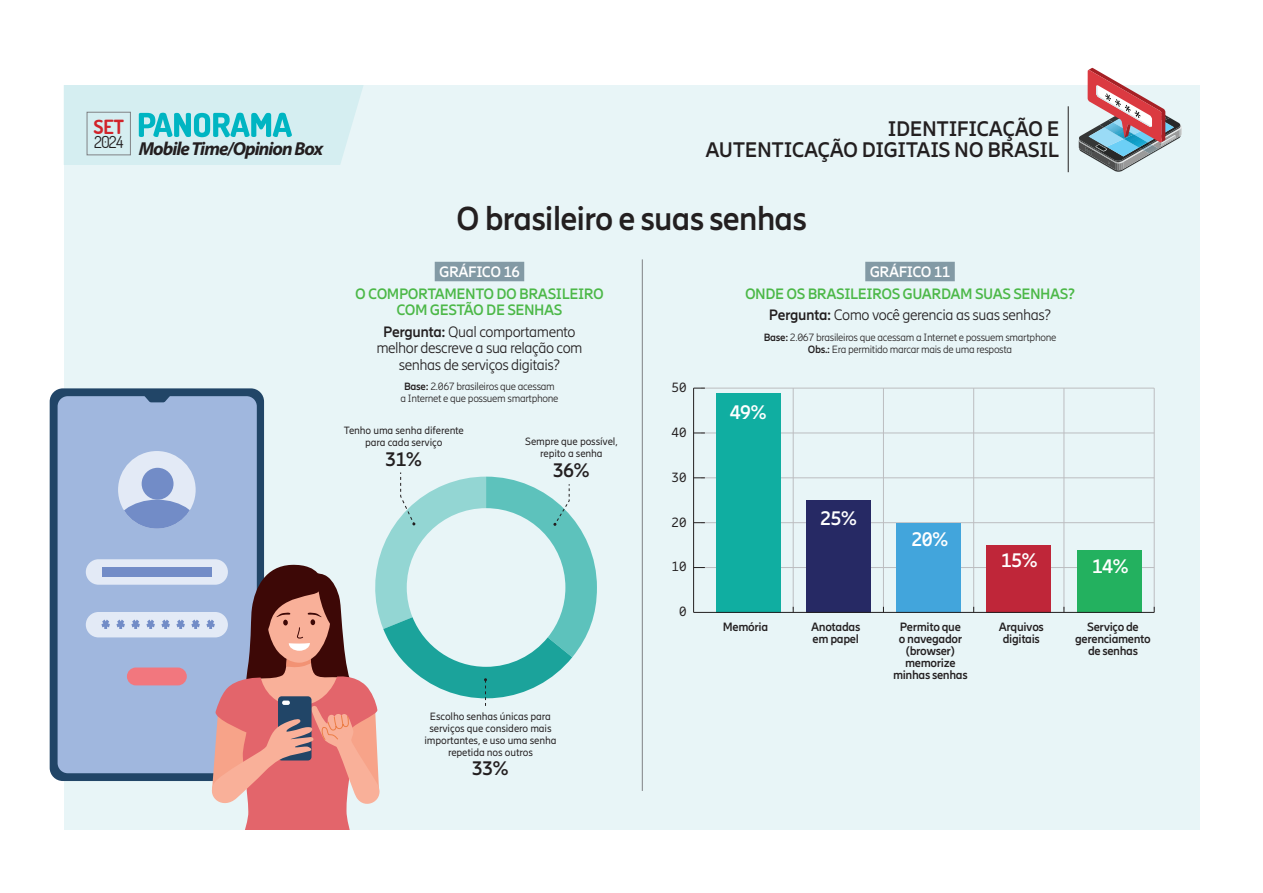
<style>
.page{position:relative;width:1263px;height:893px;background:#fff}
.page>*{position:absolute;margin:0;border:0;box-sizing:border-box;transform-origin:0 0}
.t1{font:700 33px "Ericsson Hilda";letter-spacing:-.03em;color:#231f20}
.t2{font:700 21px/21px "Ericsson Hilda";letter-spacing:-.02em;color:#231f20;text-align:right}
.t3{font:700 19.5px "Ericsson Hilda";letter-spacing:-.03em;color:#fff}
.t4{font:700 19.5px "Ericsson Hilda";color:#231f20}
.t5{font:200 19.5px "Dosis";color:#d1232a}
.t6{font:italic 700 18.9px "Myriad Pro";letter-spacing:-.05em;color:#231f20}
.t7{font:200 16.5px "Dosis";color:#231f20}
.t8{font:700 15px/16.5px "Ericsson Hilda";letter-spacing:-.03em;color:#4cb848;text-align:center}
.t9{font:300 15px/16.5px "Ericsson Hilda";letter-spacing:-.03em;color:#231f20;text-align:center}
.t10{font:700 15px "Ericsson Hilda";letter-spacing:-.03em;color:#fff}
.t11{font:13.35px "Ericsson Hilda";color:#231f20}
.t12{font:700 12px/12px "Ericsson Hilda";letter-spacing:-.03em;color:#231f20;text-align:center}
.t13{font:300 10.5px/12px "Ericsson Hilda";letter-spacing:-.03em;color:#231f20;text-align:center}
.t14{font:10.5px/12px "Ericsson Hilda";letter-spacing:-.01em;color:#231f20;text-align:center}
.s1{font-weight:700}
.s2{color:#231f20}
.s3{font-weight:300;color:#231f20}
</style>
<div class="page">
<div style="left:64px;top:85px;width:1135px;height:744px;background:#e8f5f7"></div>
<hr style="left:642px;top:259px;width:1px;height:532px;background:#808285">
<hr style="left:701px;top:388px;width:453px;height:1px;background:#bcbdc0">
<hr style="left:701px;top:433px;width:453px;height:1px;background:#bcbdc0">
<hr style="left:701px;top:477px;width:453px;height:1px;background:#bcbdc0">
<hr style="left:701px;top:522px;width:453px;height:1px;background:#bcbdc0">
<hr style="left:701px;top:567px;width:453px;height:1px;background:#bcbdc0">
<hr style="left:793px;top:388px;width:1px;height:222px;background:#bcbdc0">
<hr style="left:883px;top:388px;width:1px;height:222px;background:#bcbdc0">
<hr style="left:973px;top:388px;width:1px;height:222px;background:#bcbdc0">
<hr style="left:1063px;top:388px;width:1px;height:222px;background:#bcbdc0">
<hr style="left:1154px;top:388px;width:1px;height:222px;background:#bcbdc0">
<div style="left:715px;top:393px;width:65px;height:219px;background:#10aea1"></div>
<div style="left:806px;top:500px;width:65px;height:112px;background:#262964"></div>
<div style="left:896px;top:523px;width:65px;height:89px;background:#42a5dc"></div>
<div style="left:986px;top:545px;width:65px;height:67px;background:#bf2639"></div>
<div style="left:1076px;top:550px;width:65px;height:62px;background:#23b15f"></div>
<hr style="left:694px;top:612px;width:460px;height:1px;background:#231f20">
<hr style="left:693px;top:388px;width:1px;height:224px;background:#231f20">
<div style="left:435px;top:262px;width:89px;height:19px;background:#839aa5"></div>
<div style="left:865px;top:262px;width:90px;height:19px;background:#839aa5"></div>
<div style="left:50px;top:388px;width:214px;height:393px;background:#214567;border-radius:13px"></div>
<div style="left:58px;top:396px;width:199px;height:377px;background:#a0b7de"></div>
<svg style="left:143px;top:396px;width:29px;height:6px"></svg>
<div style="left:118px;top:451px;width:78px;height:78px;background:#e3eaf6;border-radius:50%"></div>
<div style="left:142px;top:468px;width:32px;height:32px;background:#728cc7;border-radius:50%"></div>
<svg style="left:118px;top:500px;width:78px;height:29px;background:#8ca3d3"></svg>
<div style="left:86px;top:559px;width:142px;height:26px;background:#e3eaf6;border-radius:13px"></div>
<div style="left:102px;top:567px;width:110px;height:10px;background:#728cc7"></div>
<div style="left:127px;top:667px;width:60px;height:18px;background:#f2777e;border-radius:9px"></div>
<div style="left:86px;top:612px;width:142px;height:25px;background:#e3eaf6;border-radius:13px"></div>
<svg style="left:101px;top:619px;width:9px;height:10px"></svg>
<svg style="left:116px;top:619px;width:9px;height:10px"></svg>
<svg style="left:131px;top:619px;width:9px;height:10px"></svg>
<svg style="left:146px;top:619px;width:9px;height:10px"></svg>
<svg style="left:161px;top:619px;width:9px;height:10px"></svg>
<svg style="left:176px;top:619px;width:9px;height:10px"></svg>
<svg style="left:191px;top:619px;width:9px;height:10px"></svg>
<svg style="left:206px;top:472px;width:391px;height:357px"></svg>
<svg style="left:64px;top:85px;width:299px;height:80px;background:#c1e8ec"></svg>
<svg style="left:1079px;top:68px;width:103px;height:104px"></svg>
<hr style="left:1068px;top:106px;width:1px;height:66px;background:#231f20">
<h3 class="t5" style="left:93px;top:113px;width:32px">SET</h3>
<h3 class="t7" style="left:94px;top:131px;width:31px">2024</h3>
<h3 class="t6" style="left:139px;top:136px;width:186px">Mobile Time/Opinion Box</h3>
<h2 class="t2" style="left:705px;top:118px;width:355px">IDENTIFICAÇÃO E<br>AUTENTICAÇÃO DIGITAIS NO BRASIL</h2>
<h1 class="t1" style="left:456px;top:199px;width:352px">O brasileiro e suas senhas</h1>
<h3 class="t10" style="left:439px;top:263px;width:82px">GRÁFICO 16</h3>
<h3 class="t8" style="left:355px;top:285px;width:250px">O COMPORTAMENTO DO BRASILEIRO<br>COM GESTÃO DE SENHAS</h3>
<h3 class="t9" style="left:376px;top:323px;width:208px"><span class="s1">Pergunta:</span> Qual comportamento melhor descreve a sua relação com senhas de serviços digitais?</h3>
<p class="t13" style="left:401px;top:380px;width:159px"><span class="s1">Base:</span> 2.067 brasileiros que acessam a Internet e que possuem smartphone</p>
<p class="t14" style="left:344px;top:425px;width:122px">Tenho uma senha diferente para cada serviço</p>
<h3 class="t4" style="left:385px;top:447px;width:39px">31%</h3>
<p class="t14" style="left:525px;top:436px;width:94px">Sempre que possível, repito a senha</p>
<h3 class="t4" style="left:553px;top:458px;width:39px">36%</h3>
<p class="t14" style="left:424px;top:710px;width:134px">Escolho senhas únicas para serviços que considero mais importantes, e uso uma senha repetida nos outros</p>
<h3 class="t4" style="left:472px;top:757px;width:39px">33%</h3>
<p class="t11" style="left:672px;top:380px;width:16px">50</p>
<p class="t11" style="left:672px;top:425px;width:16px">40</p>
<p class="t11" style="left:672px;top:469px;width:16px">30</p>
<p class="t11" style="left:672px;top:514px;width:16px">20</p>
<p class="t11" style="left:672px;top:559px;width:16px">10</p>
<p class="t11" style="left:679px;top:604px;width:9px">0</p>
<h3 class="t10" style="left:870px;top:263px;width:82px">GRÁFICO 11</h3>
<h3 class="t8" style="left:745px;top:283px;width:332px;line-height:21.6px">ONDE OS BRASILEIROS GUARDAM SUAS SENHAS?<br><span class="s2">Pergunta:</span> <span class="s3">Como você gerencia as suas senhas?</span></h3>
<p class="t13" style="left:764px;top:331px;width:294px"><span class="s1">Base:</span> 2.067 brasileiros que acessam a Internet e possuem smartphone<br><span class="s1">Obs.:</span> Era permitido marcar mais de uma resposta</p>
<h3 class="t3" style="left:730px;top:400px;width:39px">49%</h3>
<h3 class="t3" style="left:820px;top:507px;width:39px">25%</h3>
<h3 class="t3" style="left:911px;top:528px;width:39px">20%</h3>
<h3 class="t3" style="left:1001px;top:549px;width:39px">15%</h3>
<h3 class="t3" style="left:1092px;top:554px;width:39px">14%</h3>
<p class="t12" style="left:723px;top:620px;width:47px">Memória</p>
<p class="t12" style="left:811px;top:620px;width:51px;text-align:left">Anotadas em papel</p>
<p class="t12" style="left:893px;top:621px;width:76px">Permito que<br>o navegador (browser) memorize minhas senhas</p>
<p class="t12" style="left:999px;top:621px;width:47px">Arquivos digitais</p>
<p class="t12" style="left:1075px;top:620px;width:77px">Serviço de gerenciamento de senhas</p>
</div>
